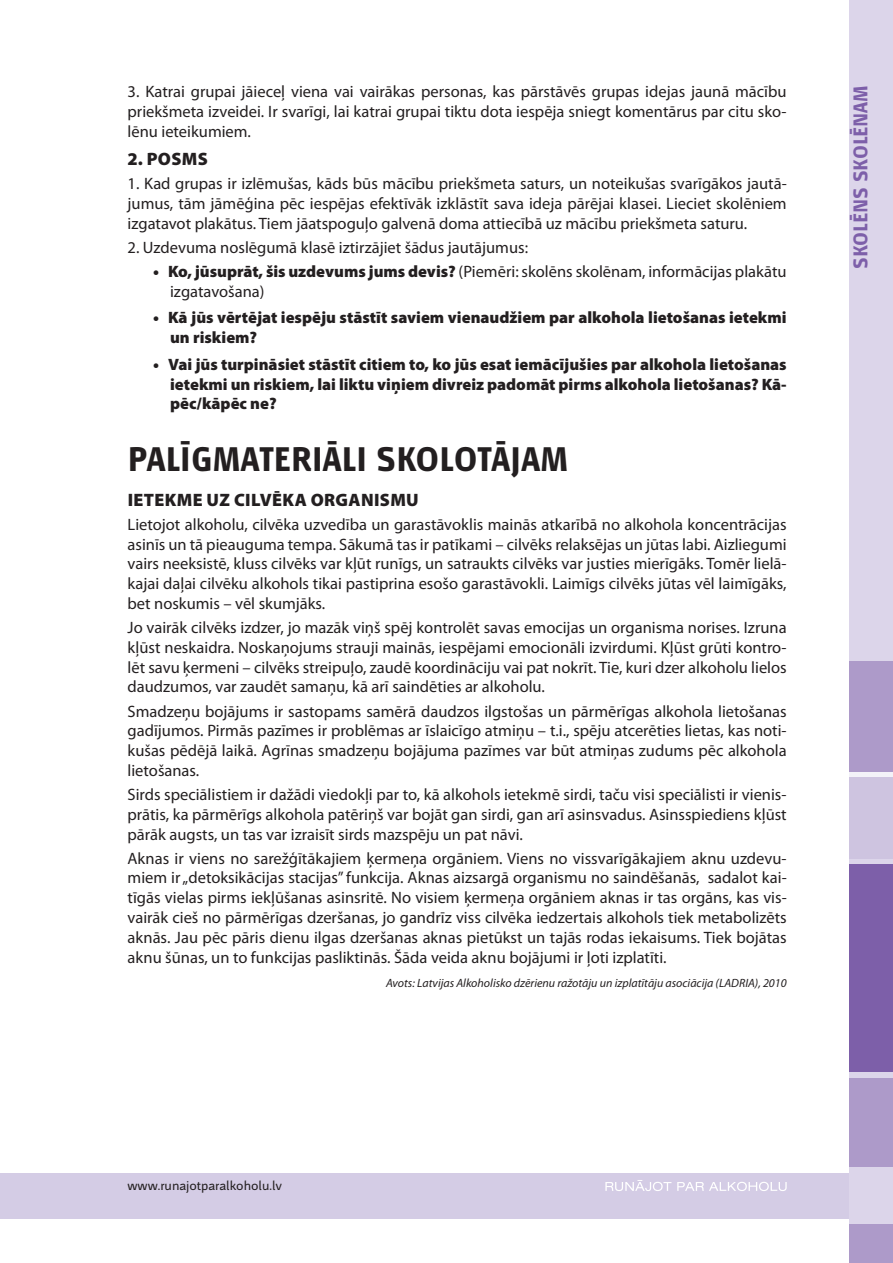
<style>
.page{position:relative;width:893px;height:1263px;background:#fff}
.page>*{position:absolute;margin:0;border:0;box-sizing:border-box;transform-origin:0 0}
.t1{font:700 36px "Mr Jones LV";color:#231f20}
.t2{font:700 21px "Mr Jones LV";color:#7d5fa9}
.t3{font:900 18px "Myriad Pro";letter-spacing:.02em;color:#231f20}
.t4{font:16.5px/19.8px "Myriad Pro";color:#231f20;text-align:justify}
.t5{font:900 16.5px/19.8px "Myriad Pro";color:#231f20}
.t6{font:13.5px "Mr Jones LV";color:#231f20}
.t7{font:italic 12px "Myriad Pro";color:#231f20}
.s1{font-weight:900}
</style>
<div class="page">
<div style="left:0;top:1173px;width:893px;height:45px;background:#d4cce5"></div>
<div style="left:849px;top:0;width:44px;height:1263px;background:#dcd5ea"></div>
<div style="left:849px;top:740px;width:44px;height:63px;background:#f3f2f8"></div>
<div style="left:849px;top:864px;width:44px;height:208px;background:#7d5fa9"></div>
<div style="left:849px;top:777px;width:44px;height:82px;background:#cec4e0"></div>
<div style="left:849px;top:661px;width:44px;height:111px;background:#ad9ac9"></div>
<div style="left:849px;top:1078px;width:44px;height:89px;background:#ad9ac9"></div>
<div style="left:849px;top:1224px;width:44px;height:39px;background:#ad9ac9"></div>
<svg style="left:605px;top:1180px;width:66px;height:11px"></svg>
<svg style="left:677px;top:1182px;width:110px;height:9px"></svg>
<p class="t4" style="left:128px;top:82px;width:661px">3. Katrai grupai jāieceļ viena vai vairākas personas, kas pārstāvēs grupas idejas jaunā mācību priekšmeta izveidei. Ir svarīgi, lai katrai grupai tiktu dota iespēja sniegt komentārus par citu sko&shy;lēnu ieteikumiem.</p>
<p class="t3" style="left:128px;top:149px;width:82px">2. posms</p>
<p class="t4" style="left:128px;top:173px;width:661px">1. Kad grupas ir izlēmušas, kāds būs mācību priekšmeta saturs, un noteikušas svarīgākos jautā&shy;jumus, tām jāmēģina pēc iespējas efektīvāk izklāstīt sava ideja pārējai klasei. Lieciet skolēniem izgatavot plakātus. Tiem jāatspoguļo galvenā doma attiecībā uz mācību priekšmeta saturu.</p>
<p class="t4" style="left:128px;top:237px;width:402px">2. Uzdevuma noslēgumā klasē iztirzājiet šādus jautājumus:</p>
<p class="t4" style="left:170px;top:261px;width:618px;text-indent:-17px"><span class="s1">• Ko, jūsuprāt, šis uzdevums jums devis?</span> (Piemēri: skolēns skolēnam, informācijas plakātu izgatavošana)</p>
<p class="t5" style="left:170px;top:308px;width:618px;text-indent:-17px">• Kā jūs vērtējat iespēju stāstīt saviem vienaudžiem par alkohola lietošanas ietekmi un riskiem?</p>
<p class="t5" style="left:170px;top:354px;width:618px;text-align:justify;text-indent:-17px">• Vai jūs turpināsiet stāstīt citiem to, ko jūs esat iemācījušies par alkohola lietošanas ietekmi un riskiem, lai liktu viņiem divreiz padomāt pirms alkohola lietošanas? Kā&shy;pēc/kāpēc ne?</p>
<h1 class="t1" style="left:128px;top:440px;width:442px">PALĪGMATERIĀLI SKOLOTĀJAM</h1>
<p class="t3" style="left:128px;top:489px;width:293px">Ietekme uz cilvēka organismu</p>
<p class="t4" style="left:128px;top:514px;width:661px">Lietojot alkoholu, cilvēka uzvedība un garastāvoklis mainās atkarībā no alkohola koncentrācijas asinīs un tā pieauguma tempa. Sākumā tas ir patīkami – cilvēks relaksējas un jūtas labi. Aizliegumi vairs neeksistē, kluss cilvēks var kļūt runīgs, un satraukts cilvēks var justies mierīgāks. Tomēr lielā&shy;kajai daļai cilvēku alkohols tikai pastiprina esošo garastāvokli. Laimīgs cilvēks jūtas vēl laimīgāks, bet noskumis – vēl skumjāks.</p>
<p class="t4" style="left:128px;top:617px;width:661px">Jo vairāk cilvēks izdzer, jo mazāk viņš spēj kontrolēt savas emocijas un organisma norises. Izruna kļūst neskaidra. Noskaņojums strauji mainās, iespējami emocionāli izvirdumi. Kļūst grūti kontro&shy;lēt savu ķermeni – cilvēks streipuļo, zaudē koordināciju vai pat nokrīt. Tie, kuri dzer alkoholu lielos daudzumos, var zaudēt samaņu, kā arī saindēties ar alkoholu.</p>
<p class="t4" style="left:128px;top:701px;width:661px">Smadzeņu bojājums ir sastopams samērā daudzos ilgstošas un pārmērīgas alkohola lietošanas gadījumos. Pirmās pazīmes ir problēmas ar īslaicīgo atmiņu – t.i., spēju atcerēties lietas, kas noti&shy;kušas pēdējā laikā. Agrīnas smadzeņu bojājuma pazīmes var būt atmiņas zudums pēc alkohola lietošanas.</p>
<p class="t4" style="left:128px;top:784px;width:661px">Sirds speciālistiem ir dažādi viedokļi par to, kā alkohols ietekmē sirdi, taču visi speciālisti ir vienis&shy;prātis, ka pārmērīgs alkohola patēriņš var bojāt gan sirdi, gan arī asinsvadus. Asinsspiediens kļūst pārāk augsts, un tas var izraisīt sirds mazspēju un pat nāvi.</p>
<p class="t4" style="left:128px;top:848px;width:661px">Aknas ir viens no sarežģītākajiem ķermeņa orgāniem. Viens no vissvarīgākajiem aknu uzdevu&shy;miem ir „detoksikācijas stacijas” funkcija. Aknas aizsargā organismu no saindēšanās, sadalot kai&shy;tīgās vielas pirms iekļūšanas asinsritē. No visiem ķermeņa orgāniem aknas ir tas orgāns, kas vis&shy;vairāk cieš no pārmērīgas dzeršanas, jo gandrīz viss cilvēka iedzertais alkohols tiek metabolizēts aknās. Jau pēc pāris dienu ilgas dzeršanas aknas pietūkst un tajās rodas iekaisums. Tiek bojātas aknu šūnas, un to funkcijas pasliktinās. Šāda veida aknu bojājumi ir ļoti izplatīti.</p>
<p class="t7" style="left:386px;top:975px;width:402px">Avots: Latvijas Alkoholisko dzērienu ražotāju un izplatītāju asociācija (LADRIA), 2010</p>
<p class="t2" style="left:849px;top:269px;width:185px;rotate:-90deg">SKOLĒNS SKOLĒNAM</p>
<p class="t6" style="left:128px;top:1178px;width:156px">www.runajotparalkoholu.lv</p>
</div>
